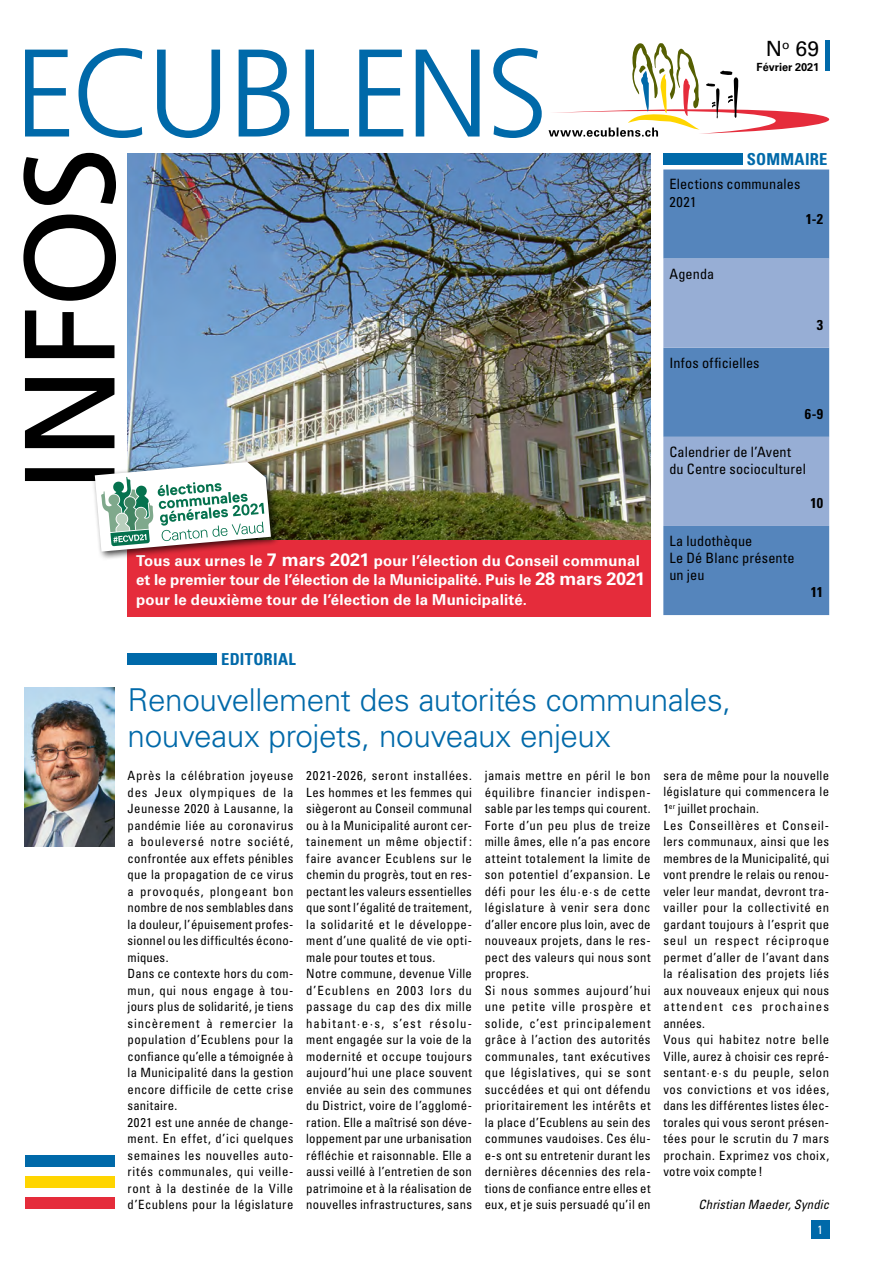
<style>
.page{position:relative;width:893px;height:1263px;background:#fff}
.page>*{position:absolute;margin:0;border:0;box-sizing:border-box;transform-origin:0 0}
.t1{font:300 31.5px/36px "Univers";letter-spacing:-.015em;color:#0069a9}
.t2{font:21px "Univers";color:#000}
.t3{font:700 condensed 16.5px "Univers";letter-spacing:.01em;color:#0069a9}
.t4{font:700 15px/19.5px "Univers";letter-spacing:.01em;color:#fff}
.t5{font:condensed 14.25px/17.1px "Univers";letter-spacing:.01em;color:#000}
.t6{font:700 condensed 14.25px "Univers";color:#000}
.t7{font:condensed 12.75px/16.5px "Univers";letter-spacing:.035em;color:#000}
.t8{font:italic condensed 12.75px "Univers";letter-spacing:.01em;color:#000}
.t9{font:condensed 12px "Univers";color:#fff}
.t10{font:700 11.25px "Univers";color:#000}
.s1{font-size:18px}
</style>
<div class="page">
<div style="left:811px;top:1220px;width:18px;height:19px;background:#0069a9"></div>
<hr style="left:825px;top:40px;width:4px;height:30px;background:#0069a9">
<svg style="left:25px;top:48px;width:517px;height:90px"></svg>
<svg style="left:549px;top:43px;width:281px;height:94px"></svg>
<div style="left:25px;top:1176px;width:89px;height:12px;background:#ffd500"></div>
<div style="left:25px;top:1197px;width:89px;height:12px;background:#e52c3b"></div>
<div style="left:25px;top:1155px;width:89px;height:11px;background:#0069a9"></div>
<div style="left:663px;top:153px;width:80px;height:12px;background:#0069a9"></div>
<div style="left:128px;top:653px;width:89px;height:11px;background:#0069a9"></div>
<img style="left:25px;top:688px;width:89px;height:158px">
<div style="left:663px;top:170px;width:166px;height:445px;background:#5585bc"></div>
<svg style="left:663px;top:259px;width:166px;height:267px;background:#81a0cc"></svg>
<img style="left:271px;top:153px;width:380px;height:387px">
<div style="left:128px;top:540px;width:523px;height:77px;background:#e52c3b"></div>
<div style="left:91px;top:459px;width:189px;height:102px;background:#000;opacity:.75"></div>
<img style="left:23px;top:153px;width:248px;height:399px">
<h2 class="t2" style="left:766px;top:36px;width:55px">N<sup>o</sup> 69</h2>
<p class="t10" style="left:757px;top:60px;width:64px">Février 2021</p>
<p class="t3" style="left:747px;top:149px;width:82px">SOMMAIRE</p>
<p class="t5" style="left:669px;top:176px;width:133px">Elections communales<br>2021</p>
<p class="t5" style="left:669px;top:265px;width:46px">Agenda</p>
<p class="t5" style="left:669px;top:354px;width:92px">Infos officielles</p>
<p class="t6" style="left:806px;top:210px;width:19px">1-2</p>
<p class="t6" style="left:817px;top:316px;width:8px">3</p>
<p class="t6" style="left:805px;top:405px;width:20px">6-9</p>
<p class="t5" style="left:669px;top:443px;width:138px">Calendrier de l’Avent du Centre socioculturel</p>
<p class="t4" style="left:136px;top:551px;width:511px">Tous aux urnes le <span class="s1">7 mars 2021</span> pour l’élection du Conseil communal et le premier tour de l’élection de la Municipalité. Puis le <span class="s1">28 mars 2021 </span>pour le deuxième tour de l’élection de la Municipalité.</p>
<p class="t3" style="left:221px;top:649px;width:76px">EDITORIAL</p>
<p class="t5" style="left:669px;top:532px;width:127px">La ludothèque<br>Le Dé Blanc présente un jeu</p>
<p class="t6" style="left:810px;top:494px;width:14px">10</p>
<p class="t6" style="left:811px;top:583px;width:14px">11</p>
<h1 class="t1" style="left:128px;top:682px;width:605px">Renouvellement des autorités communales, nouveaux projets, nouveaux enjeux</h1>
<p class="t7" style="left:128px;top:767px;width:167px">Après la célébration joyeuse des Jeux olympiques de la<br>Jeunesse 2020 à Lausanne, la pandémie liée au coronavirus a bouleversé notre société, confrontée aux effets pénibles que la propagation de ce virus a provoqués, plongeant bon nombre de nos semblables dans la douleur, l’épuisement profes‑ sionnel ou les difficultés écono‑ miques.<br>Dans ce contexte hors du com‑ mun, qui nous engage à tou‑ jours plus de solidarité, je tiens sincèrement à remercier la population d’Ecublens pour la confiance qu’elle a témoignée à la Municipalité dans la gestion encore difficile de cette crise sanitaire.<br>2021 est une année de change‑ ment. En effet, d’ici quelques semaines les nouvelles auto‑ rités communales, qui veille‑ ront à la destinée de la Ville d’Ecublens pour la législature</p>
<p class="t7" style="left:306px;top:767px;width:167px">2021‑2026, seront installées.<br>Les hommes et les femmes qui siègeront au Conseil communal ou à la Municipalité auront cer‑ tainement un même objectif : faire avancer Ecublens sur le chemin du progrès, tout en res‑ pectant les valeurs essentielles que sont l’égalité de traitement, la solidarité et le développe‑ ment d’une qualité de vie opti‑ male pour toutes et tous.<br>Notre commune, devenue Ville d’Ecublens en 2003 lors du passage du cap des dix mille habitant·e·s, s’est résolu‑ ment engagée sur la voie de la modernité et occupe toujours aujourd’hui une place souvent enviée au sein des communes du District, voire de l’agglomé‑ ration. Elle a maîtrisé son déve‑ loppement par une urbanisation réfléchie et raisonnable. Elle a aussi veillé à l’entretien de son patrimoine et à la réalisation de nouvelles infrastructures, sans</p>
<p class="t7" style="left:485px;top:767px;width:167px">jamais mettre en péril le bon équilibre financier indispen‑ sable par les temps qui courent.<br>Forte d’un peu plus de treize mille âmes, elle n’a pas encore atteint totalement la limite de son potentiel d’expansion. Le défi pour les élu·e·s de cette législature à venir sera donc d’aller encore plus loin, avec de nouveaux projets, dans le res‑ pect des valeurs qui nous sont propres.<br>Si nous sommes aujourd’hui une petite ville prospère et solide, c’est principalement grâce à l’action des autorités communales, tant exécutives que législatives, qui se sont succédées et qui ont défendu prioritairement les intérêts et la place d’Ecublens au sein des communes vaudoises. Ces élu&shy;e-s ont su entretenir durant les dernières décennies des rela‑ tions de confiance entre elles et eux, et je suis persuadé qu’il en</p>
<p class="t7" style="left:663px;top:767px;width:167px">sera de même pour la nouvelle législature qui commencera le<br>1<sup>er</sup> juillet prochain.<br>Les Conseillères et Conseil‑ lers communaux, ainsi que les membres de la Municipalité, qui vont prendre le relais ou renou‑ veler leur mandat, devront tra‑ vailler pour la collectivité en gardant toujours à l’esprit que seul un respect réciproque permet d’aller de l’avant dans la réalisation des projets liés aux nouveaux enjeux qui nous attendent ces prochaines années.<br>Vous qui habitez notre belle<br>Ville, aurez à choisir ces repré‑ sentant·e·s du peuple, selon vos convictions et vos idées, dans les différentes listes élec‑ torales qui vous seront présen‑ tées pour le scrutin du 7 mars prochain. Exprimez vos choix, votre voix compte!</p>
<p class="t8" style="left:698px;top:1196px;width:132px">Christian Maeder, Syndic</p>
<p class="t9" style="left:817px;top:1222px;width:7px">1</p>
</div>
